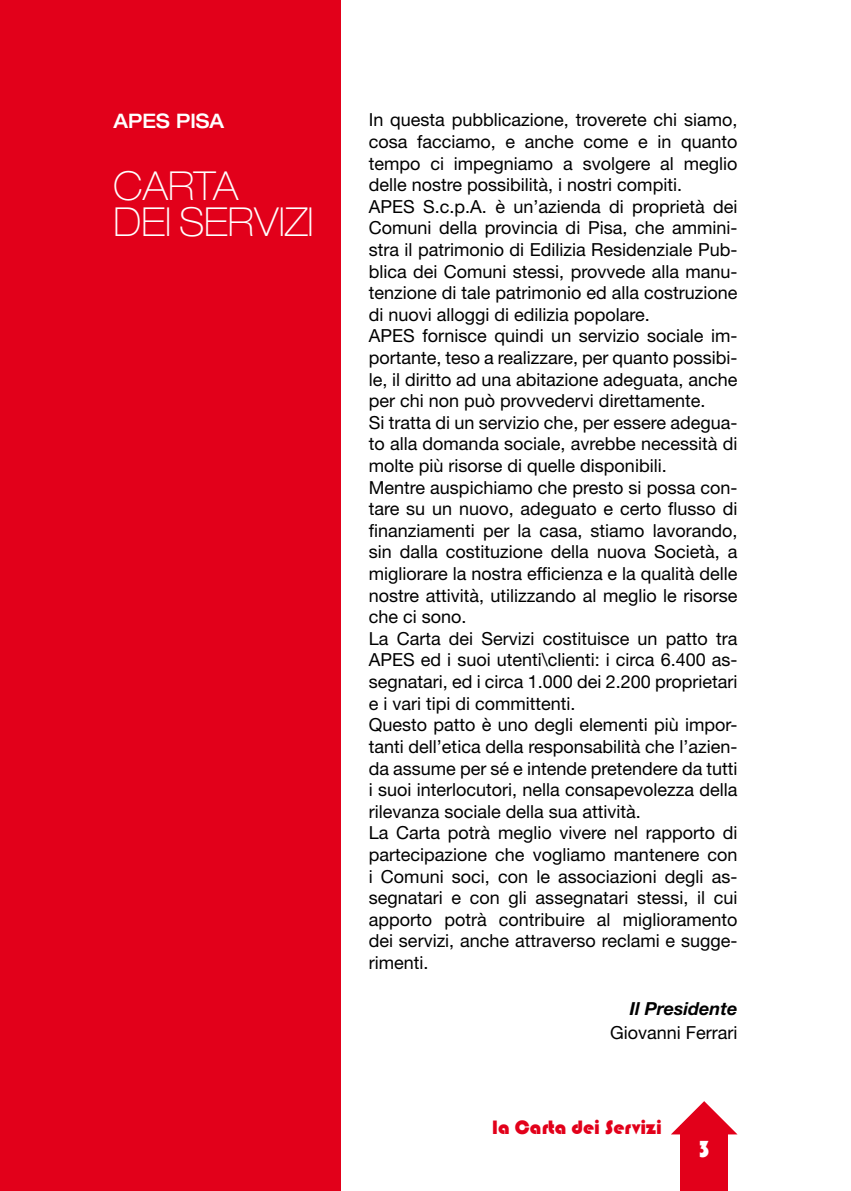
<style>
.page{position:relative;width:851px;height:1191px;background:#fff}
.page>*{position:absolute;margin:0;border:0;box-sizing:border-box;transform-origin:0 0}
.t1{font:100 expanded 40px/36px "Helvetica Neue LT Std";color:#fff;scale:.92 1}
.t2{font:20px "Bauhaus 93";color:#e2001a}
.t3{font:500 expanded 20px "Helvetica Neue LT Std";color:#fff;scale:.92 1}
.t4{font:18px/21.6px "Helvetica Neue LT Std";color:#000}
.t5{font:italic 700 18px "Helvetica Neue LT Std";color:#000}
</style>
<div class="page">
<svg style="left:671px;top:1101px;width:66px;height:33px"></svg>
<div style="left:680px;top:1125px;width:47px;height:66px;background:#e2001a"></div>
<div style="left:0;top:0;width:340px;height:1191px;background:#e2001a"></div>
<p class="t3" style="left:113px;top:108px;width:122px">APES PISA</p>
<h1 class="t1" style="left:113px;top:167px;width:219px">CARTA<br>DEI SERVIZI</h1>
<p class="t4" style="left:369px;top:109px;width:370px">In questa pubblicazione, troverete chi siamo, cosa facciamo, e anche come e in quanto tempo ci impegniamo a svolgere al meglio delle nostre possibilità, i nostri compiti.<br>APES S.c.p.A. è un’azienda di proprietà dei Comuni della provincia di Pisa, che ammini&shy;stra il patrimonio di Edilizia Residenziale Pub&shy;blica dei Comuni stessi, provvede alla manu&shy;tenzione di tale patrimonio ed alla costruzione di nuovi alloggi di edilizia popolare.<br>APES fornisce quindi un servizio sociale im&shy;portante, teso a realizzare, per quanto possibi&shy;le, il diritto ad una abitazione adeguata, anche per chi non può provvedervi direttamente.<br>Si tratta di un servizio che, per essere adegua&shy;to alla domanda sociale, avrebbe necessità di molte più risorse di quelle disponibili.<br>Mentre auspichiamo che presto si possa con&shy;tare su un nuovo, adeguato e certo flusso di finanziamenti per la casa, stiamo lavorando, sin dalla costituzione della nuova Società, a migliorare la nostra efficienza e la qualità delle nostre attività, utilizzando al meglio le risorse che ci sono.<br>La Carta dei Servizi costituisce un patto tra APES ed i suoi utenti\clienti: i circa 6.400 as&shy;segnatari, ed i circa 1.000 dei 2.200 proprietari e i vari tipi di committenti.<br>Questo patto è uno degli elementi più impor&shy;tanti dell’etica della responsabilità che l’azien&shy;da assume per sé e intende pretendere da tutti i suoi interlocutori, nella consapevolezza della rilevanza sociale della sua attività.<br>La Carta potrà meglio vivere nel rapporto di partecipazione che vogliamo mantenere con i Comuni soci, con le associazioni degli as&shy;segnatari e con gli assegnatari stessi, il cui apporto potrà contribuire al miglioramento dei servizi, anche attraverso reclami e sugge&shy;rimenti.</p>
<p class="t5" style="left:629px;top:997px;width:109px">Il Presidente</p>
<p class="t4" style="left:610px;top:1021px;width:129px">Giovanni Ferrari</p>
<p class="t2" style="left:492px;top:1116px;width:171px">la Carta dei Servizi</p>
</div>
